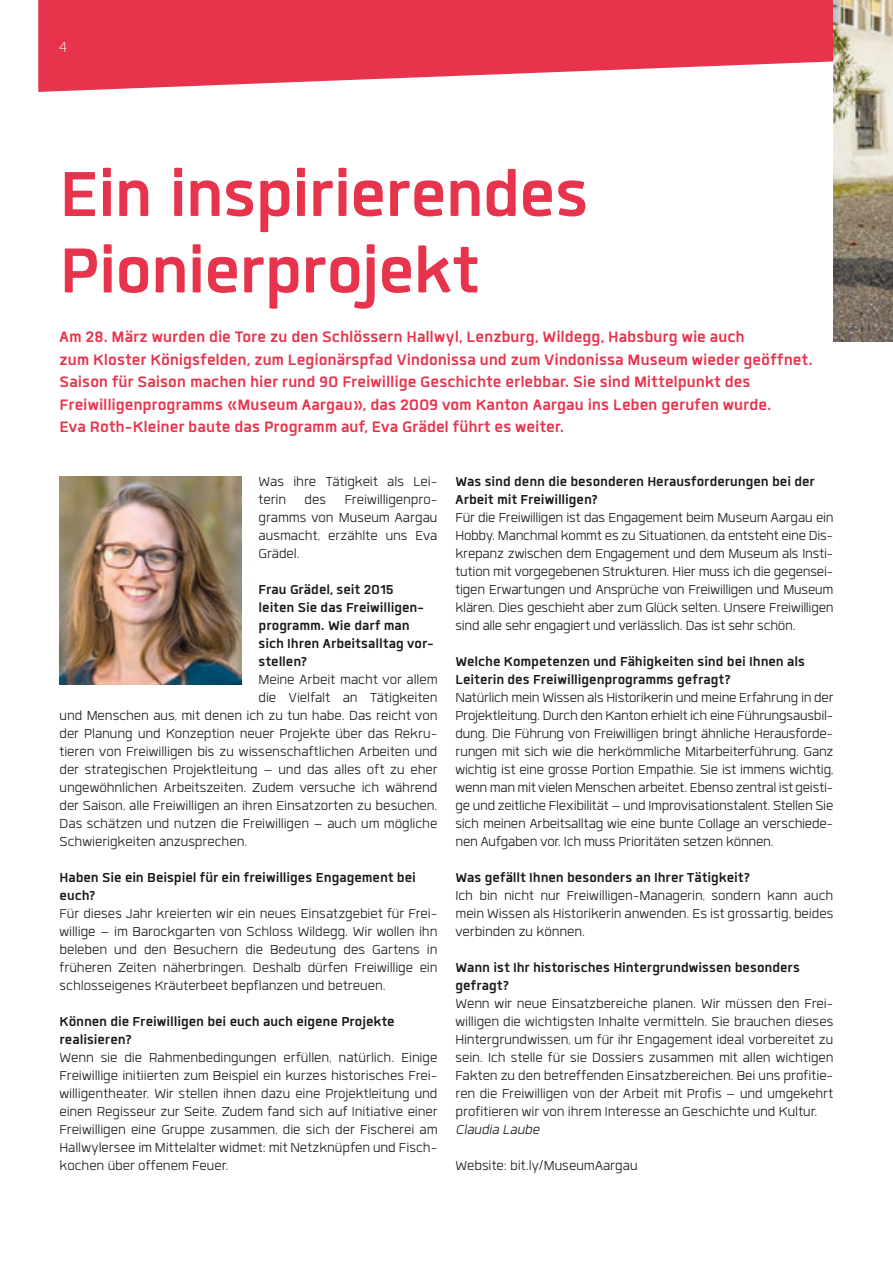
<style>
.page{position:relative;width:893px;height:1263px;background:#fff}
.page>*{position:absolute;margin:0;border:0;box-sizing:border-box;transform-origin:0 0}
.t1{font:700 87.9px/76.5px "Quan";letter-spacing:-.02em;color:#e7334c}
.t2{font:700 21px/22.5px "Quan";letter-spacing:-.005em;color:#e7334c}
.t3{font:300 19.5px "Quan";color:#fff}
.t4{font:300 18px/18px "Quan";letter-spacing:-.005em;color:#1b1a19;text-align:justify}
.t5{font:700 18px/18px "Quan";letter-spacing:-.005em;color:#1b1a19}
.t6{font:italic 300 18px "Quan";color:#1b1a19}
</style>
<div class="page">
<svg style="left:38px;top:0;width:795px;height:92px;fill:#e7334c"></svg>
<img style="left:60px;top:476px;width:182px;height:208px">
<img style="left:833px;top:0;width:60px;height:342px">
<p class="t3" style="left:60px;top:38px;width:9px">4</p>
<h1 class="t1" style="left:60px;top:155px;width:531px">Ein inspirierendes<br>Pionierprojekt</h1>
<p class="t2" style="left:60px;top:325px;width:755px">Am 28. März wurden die Tore zu den Schlössern Hallwyl, Lenzburg, Wildegg, Habsburg wie auch<br>zum Kloster Königsfelden, zum Legionärspfad Vindonissa und zum Vindonissa Museum wieder geöffnet.<br>Saison für Saison machen hier rund 90 Freiwillige Geschichte erlebbar. Sie sind Mittelpunkt des Freiwilligenprogramms «Museum Aargau», das 2009 vom Kanton Aargau ins Leben gerufen wurde.<br>Eva Roth-Kleiner baute das Programm auf, Eva Grädel führt es weiter.</p>
<p class="t4" style="left:259px;top:472px;width:180px">Was ihre Tätigkeit als Lei&shy;terin des Freiwilligenpro&shy;gramms von Museum Aargau ausmacht, erzählte uns Eva Grädel.</p>
<p class="t5" style="left:259px;top:580px;width:175px">Frau Grädel, seit 2015 leiten Sie das Freiwilligen&shy;programm. Wie darf man sich Ihren Arbeitsalltag vor&shy;stellen?</p>
<p class="t4" style="left:259px;top:670px;width:180px">Meine Arbeit macht vor allem</p>
<p class="t4" style="left:259px;top:688px;width:180px">die Vielfalt an Tätigkeiten</p>
<p class="t4" style="left:60px;top:706px;width:379px">und Menschen aus, mit denen ich zu tun habe. Das reicht von</p>
<p class="t4" style="left:60px;top:724px;width:379px">der Planung und Konzeption neuer Projekte über das Rekru-</p>
<p class="t4" style="left:60px;top:742px;width:380px">tieren von Freiwilligen bis zu wissenschaftlichen Arbeiten und</p>
<p class="t4" style="left:60px;top:760px;width:380px">der strategischen Projektleitung – und das alles oft zu eher</p>
<p class="t4" style="left:60px;top:778px;width:380px">ungewöhnlichen Arbeitszeiten. Zudem versuche ich während</p>
<p class="t4" style="left:60px;top:796px;width:379px">der Saison, alle Freiwilligen an ihren Einsatzorten zu besuchen.</p>
<p class="t4" style="left:60px;top:814px;width:379px">Das schätzen und nutzen die Freiwilligen – auch um mögliche</p>
<p class="t4" style="left:60px;top:832px;width:189px">Schwierigkeiten anzusprechen.</p>
<p class="t5" style="left:60px;top:868px;width:358px">Haben Sie ein Beispiel für ein freiwilliges Engagement bei euch?</p>
<p class="t4" style="left:60px;top:904px;width:379px">Für dieses Jahr kreierten wir ein neues Einsatzgebiet für Frei&shy;willige – im Barockgarten von Schloss Wildegg. Wir wollen ihn beleben und den Besuchern die Bedeutung des Gartens in früheren Zeiten näherbringen. Deshalb dürfen Freiwillige ein schlosseigenes Kräuterbeet bepflanzen und betreuen.</p>
<p class="t5" style="left:60px;top:1012px;width:337px">Können die Freiwilligen bei euch auch eigene Projekte realisieren?</p>
<p class="t4" style="left:60px;top:1048px;width:379px">Wenn sie die Rahmenbedingungen erfüllen, natürlich. Einige Freiwillige initiierten zum Beispiel ein kurzes historisches Frei&shy;willigentheater. Wir stellen ihnen dazu eine Projektleitung und einen Regisseur zur Seite. Zudem fand sich auf Initiative einer Freiwilligen eine Gruppe zusammen, die sich der Fischerei am Hallwylersee im Mittelalter widmet: mit Netzknüpfen und Fisch&shy;kochen über offenem Feuer.</p>
<p class="t5" style="left:455px;top:472px;width:361px">Was sind denn die besonderen Herausforderungen bei der<br>Arbeit mit Freiwilligen?</p>
<p class="t4" style="left:455px;top:508px;width:380px">Für die Freiwilligen ist das Engagement beim Museum Aargau ein Hobby. Manchmal kommt es zu Situationen, da entsteht eine Dis&shy;krepanz zwischen dem Engagement und dem Museum als Insti&shy;tution mit vorgegebenen Strukturen. Hier muss ich die gegensei&shy;tigen Erwartungen und Ansprüche von Freiwilligen und Museum klären. Dies geschieht aber zum Glück selten. Unsere Freiwilligen sind alle sehr engagiert und verlässlich. Das ist sehr schön.</p>
<p class="t5" style="left:455px;top:652px;width:351px">Welche Kompetenzen und Fähigkeiten sind bei Ihnen als<br>Leiterin des Freiwilligenprogramms gefragt?</p>
<p class="t4" style="left:455px;top:688px;width:379px">Natürlich mein Wissen als Historikerin und meine Erfahrung in der Projektleitung. Durch den Kanton erhielt ich eine Führungsausbil&shy;dung. Die Führung von Freiwilligen bringt ähnliche Herausforde&shy;rungen mit sich wie die herkömmliche Mitarbeiterführung. Ganz wichtig ist eine grosse Portion Empathie. Sie ist immens wichtig, wenn man mit vielen Menschen arbeitet. Ebenso zentral ist geisti&shy;ge und zeitliche Flexibilität – und Improvisationstalent. Stellen Sie sich meinen Arbeitsalltag wie eine bunte Collage an verschiede&shy;nen Aufgaben vor. Ich muss Prioritäten setzen können.</p>
<p class="t5" style="left:455px;top:868px;width:297px">Was gefällt Ihnen besonders an Ihrer Tätigkeit?</p>
<p class="t4" style="left:455px;top:886px;width:379px">Ich bin nicht nur Freiwilligen-Managerin, sondern kann auch mein Wissen als Historikerin anwenden. Es ist grossartig, beides verbinden zu können.</p>
<p class="t5" style="left:455px;top:958px;width:346px">Wann ist Ihr historisches Hintergrundwissen besonders gefragt?</p>
<p class="t4" style="left:455px;top:994px;width:379px">Wenn wir neue Einsatzbereiche planen. Wir müssen den Frei&shy;willigen die wichtigsten Inhalte vermitteln. Sie brauchen dieses Hintergrundwissen, um für ihr Engagement ideal vorbereitet zu sein. Ich stelle für sie Dossiers zusammen mit allen wichtigen Fakten zu den betreffenden Einsatzbereichen. Bei uns profitie&shy;ren die Freiwilligen von der Arbeit mit Profis – und umgekehrt profitieren wir von ihrem Interesse an Geschichte und Kultur.</p>
<p class="t6" style="left:455px;top:1121px;width:88px">Claudia Laube</p>
<p class="t4" style="left:455px;top:1156px;width:184px">Website: bit.ly/MuseumAargau</p>
</div>
